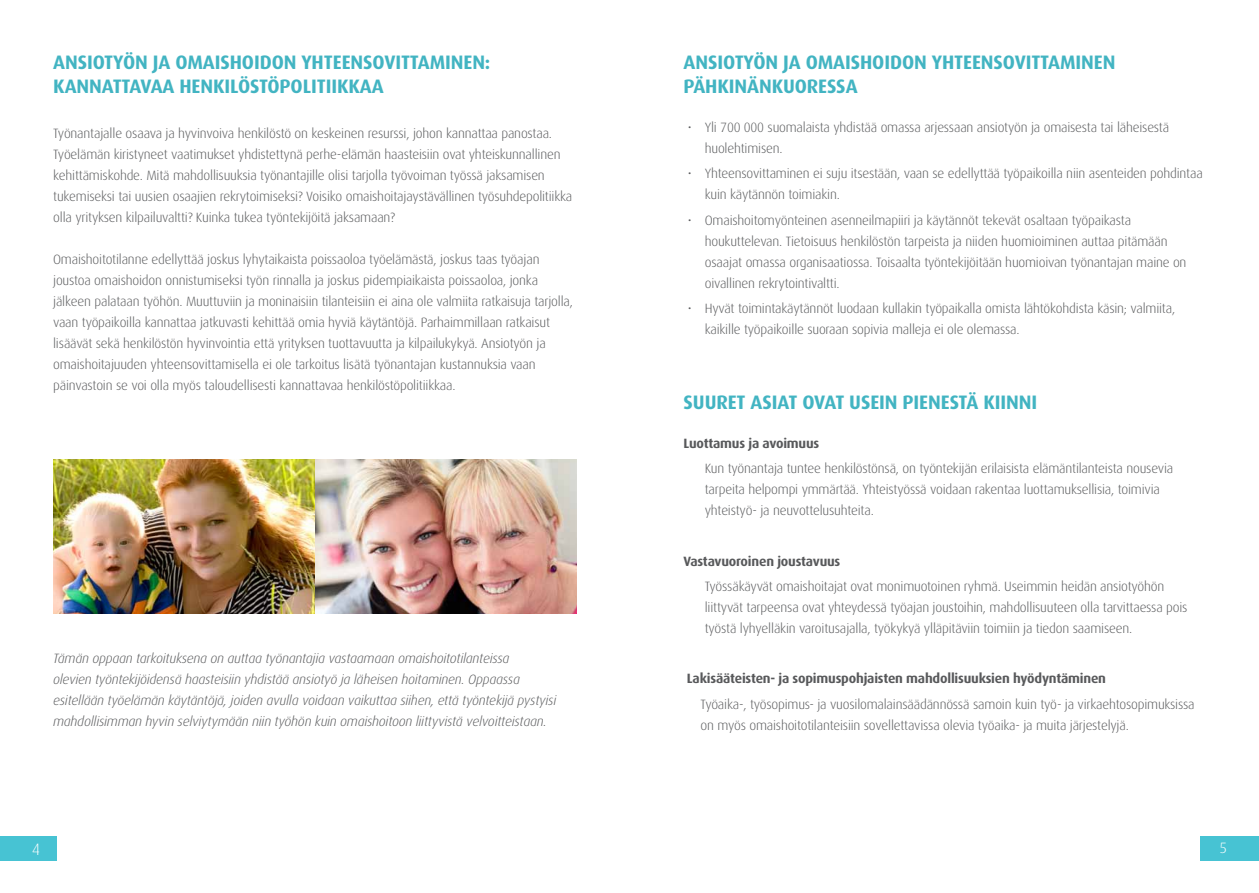
<style>
.page{position:relative;width:1259px;height:893px;background:#fff}
.page>*{position:absolute;margin:0;border:0;box-sizing:border-box;transform-origin:0 0}
.t1{font:700 19.5px/24px "Dax OT";letter-spacing:-.005em;color:#42b4c2}
.t2{font:300 16.5px "Dax OT";color:#fff}
.t3{font:300 15px "Dax OT";color:#fff}
.t4{font:300 13.5px/21px "Dax OT";letter-spacing:-.015em;color:#58595b}
.t5{font:italic 300 13.5px/21px "Dax OT";letter-spacing:-.015em;color:#58595b}
.t6{font:700 13.5px "Dax OT";letter-spacing:-.015em;color:#58595b}
</style>
<div class="page">
<div style="left:1200px;top:836px;width:59px;height:25px;background:#47c3d3"></div>
<div style="left:0;top:836px;width:57px;height:25px;background:#47c3d3"></div>
<img style="left:53px;top:459px;width:524px;height:154px">
<h1 class="t1" style="left:53px;top:47px;width:439px">ANSIOTYÖN JA OMAISHOIDON YHTEENSOVITTAMINEN:<br>KANNATTAVAA HENKILÖSTÖPOLITIIKKAA</h1>
<p class="t4" style="left:53px;top:120px;width:520px">Työnantajalle osaava ja hyvinvoiva henkilöstö on keskeinen resurssi, johon kannattaa panostaa.<br>Työelämän kiristyneet vaatimukset yhdistettynä perhe-elämän haasteisiin ovat yhteiskunnallinen kehittämiskohde. Mitä mahdollisuuksia työnantajille olisi tarjolla työvoiman työssä jaksamisen tukemiseksi tai uusien osaajien rekrytoimiseksi? Voisiko omaishoitajaystävällinen työsuhdepolitiikka olla yrityksen kilpailuvaltti? Kuinka tukea työntekijöitä jaksamaan?</p>
<p class="t4" style="left:53px;top:246px;width:521px">Omaishoitotilanne edellyttää joskus lyhytaikaista poissaoloa työelämästä, joskus taas työajan joustoa omaishoidon onnistumiseksi työn rinnalla ja joskus pidempiaikaista poissaoloa, jonka jälkeen palataan työhön. Muuttuviin ja moninaisiin tilanteisiin ei aina ole valmiita ratkaisuja tarjolla, vaan työpaikoilla kannattaa jatkuvasti kehittää omia hyviä käytäntöjä. Parhaimmillaan ratkaisut lisäävät sekä henkilöstön hyvinvointia että yrityksen tuottavuutta ja kilpailukykyä. Ansiotyön ja omaishoitajuuden yhteensovittamisella ei ole tarkoitus lisätä työnantajan kustannuksia vaan päinvastoin se voi olla myös taloudellisesti kannattavaa henkilöstöpolitiikkaa.</p>
<p class="t5" style="left:53px;top:645px;width:505px">Tämän oppaan tarkoituksena on auttaa työnantajia vastaamaan omaishoitotilanteissa<br>olevien työntekijöidensä haasteisiin yhdistää ansiotyö ja läheisen hoitaminen. Oppaassa esitellään työelämän käytäntöjä, joiden avulla voidaan vaikuttaa siihen, että työntekijä pystyisi mahdollisimman hyvin selviytymään niin työhön kuin omaishoitoon liittyvistä velvoitteistaan.</p>
<h1 class="t1" style="left:683px;top:47px;width:433px">ANSIOTYÖN JA OMAISHOIDON YHTEENSOVITTAMINEN<br>PÄHKINÄNKUORESSA</h1>
<p class="t4" style="left:705px;top:114px;width:466px;text-indent:-17px">• Yli 700 000 suomalaista yhdistää omassa arjessaan ansiotyön ja omaisesta tai läheisestä huolehtimisen.</p>
<p class="t4" style="left:705px;top:161px;width:499px;text-indent:-17px">• Yhteensovittaminen ei suju itsestään, vaan se edellyttää työpaikoilla niin asenteiden pohdintaa kuin käytännön toimiakin.</p>
<p class="t4" style="left:705px;top:207px;width:483px;text-indent:-17px">• Omaishoitomyönteinen asenneilmapiiri ja käytännöt tekevät osaltaan työpaikasta houkuttelevan. Tietoisuus henkilöstön tarpeista ja niiden huomioiminen auttaa pitämään osaajat omassa organisaatiossa. Toisaalta työntekijöitään huomioivan työnantajan maine on oivallinen rekrytointivaltti.</p>
<p class="t4" style="left:705px;top:295px;width:472px;text-indent:-17px">• Hyvät toimintakäytännöt luodaan kullakin työpaikalla omista lähtökohdista käsin; valmiita, kaikille työpaikoille suoraan sopivia malleja ei ole olemassa.</p>
<h1 class="t1" style="left:683px;top:387px;width:355px">SUURET ASIAT OVAT USEIN PIENESTÄ KIINNI</h1>
<p class="t6" style="left:683px;top:430px;width:137px">Luottamus ja avoimuus</p>
<p class="t4" style="left:705px;top:455px;width:470px">Kun työnantaja tuntee henkilöstönsä, on työntekijän erilaisista elämäntilanteista nousevia tarpeita helpompi ymmärtää. Yhteistyössä voidaan rakentaa luottamuksellisia, toimivia yhteistyö- ja neuvottelusuhteita.</p>
<p class="t6" style="left:683px;top:548px;width:158px">Vastavuoroinen joustavuus</p>
<p class="t4" style="left:705px;top:573px;width:484px">Työssäkäyvät omaishoitajat ovat monimuotoinen ryhmä. Useimmin heidän ansiotyöhön liittyvät tarpeensa ovat yhteydessä työajan joustoihin, mahdollisuuteen olla tarvittaessa pois työstä lyhyelläkin varoitusajalla, työkykyä ylläpitäviin toimiin ja tiedon saamiseen.</p>
<p class="t6" style="left:687px;top:666px;width:420px">Lakisääteisten- ja sopimuspohjaisten mahdollisuuksien hyödyntäminen</p>
<p class="t4" style="left:700px;top:691px;width:496px">Työaika-, työsopimus- ja vuosilomalainsäädännössä samoin kuin työ- ja virkaehtosopimuksissa on myös omaishoitotilanteisiin sovellettavissa olevia työaika- ja muita järjestelyjä.</p>
<p class="t2" style="left:32px;top:833px;width:10px">4</p>
<p class="t3" style="left:1219px;top:834px;width:9px">5</p>
</div>
